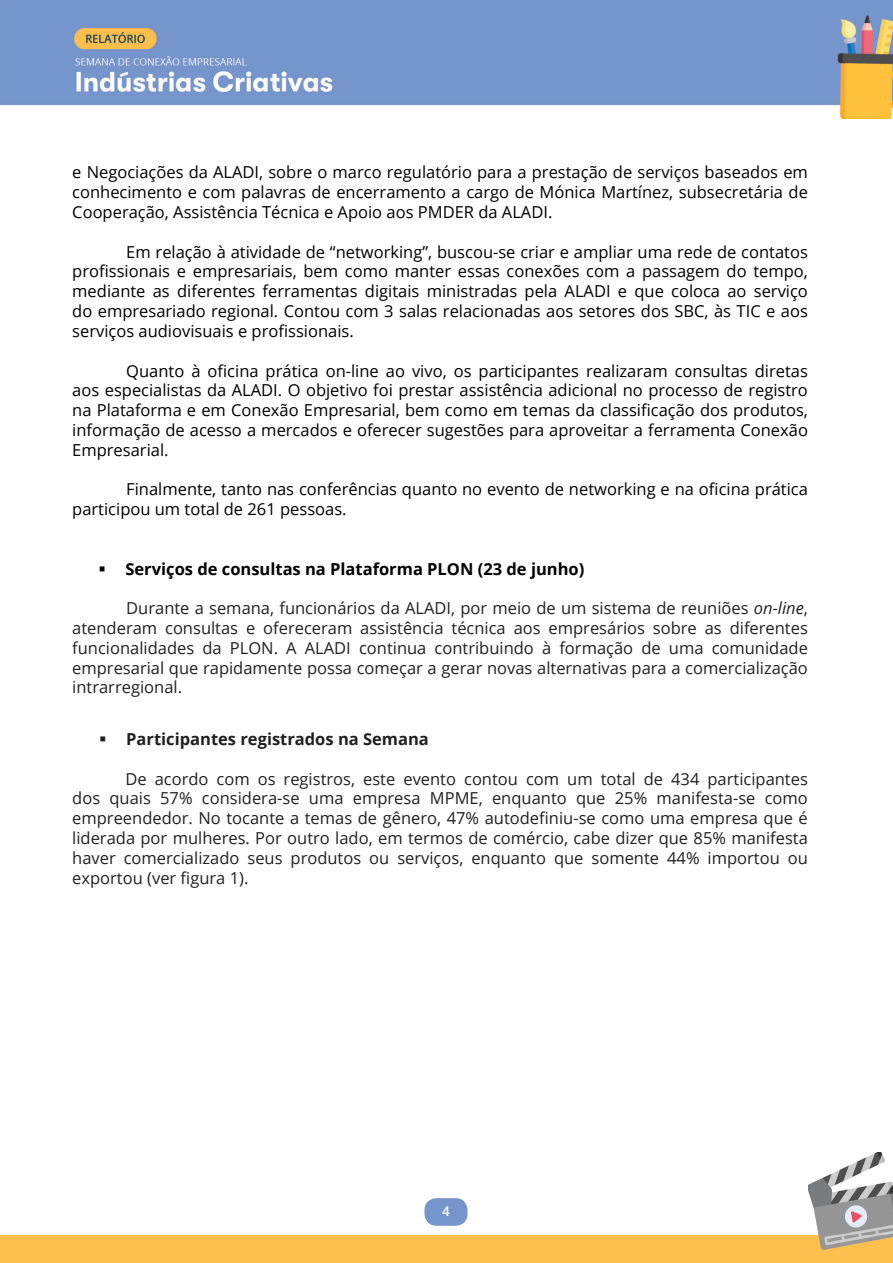
<style>
.page{position:relative;width:893px;height:1263px;background:#fff}
.page>*{position:absolute;margin:0;border:0;box-sizing:border-box;transform-origin:0 0}
.t1{font:16.5px/19.8px "Open Sans";color:#000001;text-align:justify}
.t2{font:16.5px/19.8px "Open Sans";color:#231f20;text-align:justify}
.t3{font:700 16.5px "Open Sans";color:#000001}
.t4{font:700 16.5px "Open Sans";color:#231f20}
.t5{font:600 13.5px "Open Sans";color:#fff}
.s1{font-style:italic}
</style>
<div class="page">
<div style="left:424px;top:1198px;width:44px;height:28px;background:#7695cc;border-radius:12px"></div>
<div style="left:0;top:1235px;width:893px;height:28px;background:#fdbf4d"></div>
<img style="left:808px;top:1152px;width:85px;height:97px">
<img style="left:0;top:0;width:893px;height:119px">
<p class="t1" style="left:72px;top:162px;width:737px">e Negociações da ALADI, sobre o marco regulatório para a prestação de serviços baseados em conhecimento e com palavras de encerramento a cargo de Mónica Martínez, subsecretária de Cooperação, Assistência Técnica e Apoio aos PMDER da ALADI.</p>
<p class="t1" style="left:72px;top:241px;width:737px;text-indent:54px">Em relação à atividade de “networking”, buscou-se criar e ampliar uma rede de contatos profissionais e empresariais, bem como manter essas conexões com a passagem do tempo, mediante as diferentes ferramentas digitais ministradas pela ALADI e que coloca ao serviço do empresariado regional. Contou com 3 salas relacionadas aos setores dos SBC, às TIC e aos serviços audiovisuais e profissionais.</p>
<p class="t1" style="left:72px;top:360px;width:737px;text-indent:54px">Quanto à oficina prática on-line ao vivo, os participantes realizaram consultas diretas aos especialistas da ALADI. O objetivo foi prestar assistência adicional no processo de registro na Plataforma e em Conexão Empresarial, bem como em temas da classificação dos produtos, informação de acesso a mercados e oferecer sugestões para aproveitar a ferramenta Conexão Empresarial.</p>
<p class="t1" style="left:72px;top:479px;width:737px;text-indent:54px">Finalmente, tanto nas conferências quanto no evento de networking e na oficina prática participou um total de 261 pessoas.</p>
<p class="t3" style="left:98px;top:557px;width:487px">▪ Serviços de consultas na Plataforma PLON (23 de junho)</p>
<p class="t2" style="left:72px;top:598px;width:737px;text-indent:54px">Durante a semana, funcionários da ALADI, por meio de um sistema de reuniões <span class="s1">on-line</span>, atenderam consultas e ofereceram assistência técnica aos empresários sobre as diferentes funcionalidades da PLON. A ALADI continua contribuindo à formação de uma comunidade empresarial que rapidamente possa começar a gerar novas alternativas para a comercialização intrarregional.</p>
<p class="t4" style="left:99px;top:727px;width:331px">▪ Participantes registrados na Semana</p>
<p class="t2" style="left:72px;top:768px;width:737px;text-indent:53px">De acordo com os registros, este evento contou com um total de 434 participantes dos quais 57% considera-se uma empresa MPME, enquanto que 25% manifesta-se como empreendedor. No tocante a temas de gênero, 47% autodefiniu-se como uma empresa que é liderada por mulheres. Por outro lado, em termos de comércio, cabe dizer que 85% manifesta haver comercializado seus produtos ou serviços, enquanto que somente 44% importou ou exportou (ver figura 1).</p>
<p class="t5" style="left:442px;top:1202px;width:9px">4</p>
</div>
